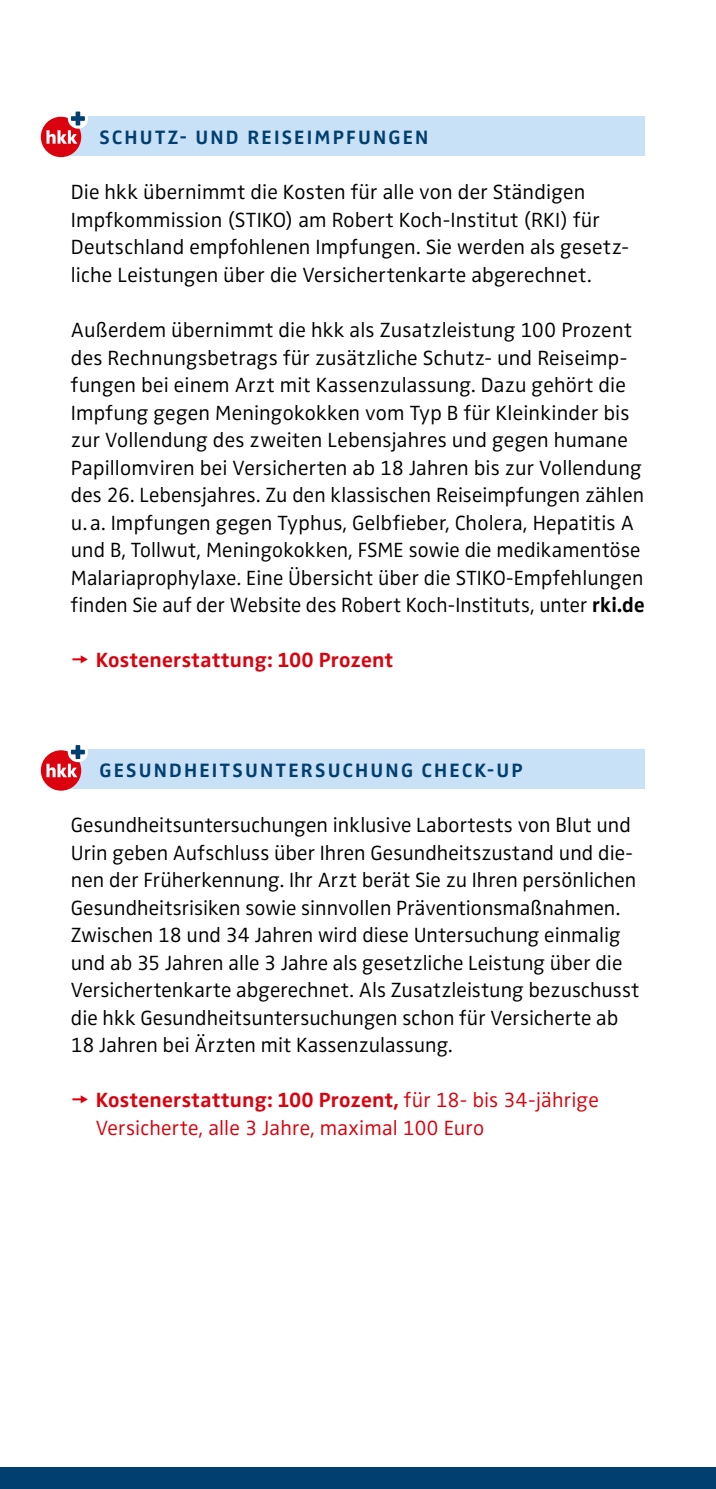
<style>
.page{position:relative;width:716px;height:1489px;background:#fff}
.page>*{position:absolute;margin:0;border:0;box-sizing:border-box;transform-origin:0 0}
.t1{font:300 21.25px/27.5px "Zwo Pro";letter-spacing:.005em;color:#000}
.t2{font:300 21.25px/27.5px "Zwo Pro";letter-spacing:.01em;color:#da020e}
.t3{font:700 21.25px "Zwo Pro";letter-spacing:.01em;color:#da020e}
.t4{font:700 20px "Zwo Pro";letter-spacing:.11em;color:#003f6f}
.s1{font-weight:700}
</style>
<div class="page">
<div style="left:69px;top:116px;width:576px;height:39px;background:#c8e1f6"></div>
<div style="left:41px;top:117px;width:40px;height:40px;background:#da020e;border-radius:50%"></div>
<div style="left:68px;top:108px;width:20px;height:21px;background:#fff;border-radius:50%"></div>
<svg style="left:46px;top:111px;width:39px;height:33px"></svg>
<div style="left:69px;top:749px;width:576px;height:39px;background:#c8e1f6"></div>
<div style="left:41px;top:750px;width:40px;height:40px;background:#da020e;border-radius:50%"></div>
<div style="left:68px;top:742px;width:20px;height:20px;background:#fff;border-radius:50%"></div>
<svg style="left:46px;top:745px;width:39px;height:32px"></svg>
<div style="left:0;top:1467px;width:716px;height:21px;background:#003f6f"></div>
<p class="t4" style="left:99px;top:122px;width:331px">SCHUTZ- UND REISEIMPFUNGEN</p>
<p class="t1" style="left:71px;top:177px;width:559px">Die hkk übernimmt die Kosten für alle von der Ständigen Impfkommission (STIKO) am Robert Koch-Institut (RKI) für Deutschland empfohlenen Impfungen. Sie werden als gesetz&shy;liche Leistungen über die Versichertenkarte abgerechnet.</p>
<p class="t1" style="left:71px;top:315px;width:575px">Außerdem übernimmt die hkk als Zusatzleistung 100 Prozent des Rechnungsbetrags für zusätzliche Schutz- und Reiseimp&shy;fungen bei einem Arzt mit Kassenzulassung. Dazu gehört die Impfung gegen Meningokokken vom Typ B für Kleinkinder bis zur Vollendung des zweiten Lebensjahres und gegen humane Papillomviren bei Versicherten ab 18 Jahren bis zur Vollendung des 26. Lebensjahres. Zu den klassischen Reiseimpfungen zählen u.a. Impfungen gegen Typhus, Gelbfieber, Cholera, Hepatitis A und B, Tollwut, Meningokokken, FSME sowie die medikamentöse Malariaprophylaxe. Eine Übersicht über die STIKO-Empfehlungen finden Sie auf der Website des Robert Koch-Instituts, unter <span class="s1">rki.de</span></p>
<p class="t3" style="left:96px;top:643px;width:299px">Kostenerstattung: 100 Prozent</p>
<p class="t4" style="left:99px;top:755px;width:425px">GESUNDHEITSUNTERSUCHUNG CHECK-UP</p>
<p class="t1" style="left:71px;top:810px;width:570px">Gesundheitsuntersuchungen inklusive Labortests von Blut und Urin geben Aufschluss über Ihren Gesundheitszustand und die&shy;nen der Früherkennung. Ihr Arzt berät Sie zu Ihren persönlichen Gesundheitsrisiken sowie sinnvollen Präventionsmaßnahmen.<br>Zwischen 18 und 34 Jahren wird diese Untersuchung einmalig und ab 35 Jahren alle 3 Jahre als gesetzliche Leistung über die Versichertenkarte abgerechnet. Als Zusatzleistung bezuschusst die hkk Gesundheitsuntersuchungen schon für Versicherte ab 18 Jahren bei Ärzten mit Kassenzulassung.</p>
<p class="t2" style="left:96px;top:1085px;width:504px"><span class="s1">Kostenerstattung: 100 Prozent,</span> für 18- bis 34-jährige<br>Versicherte, alle 3 Jahre, maximal 100 Euro</p>
</div>
